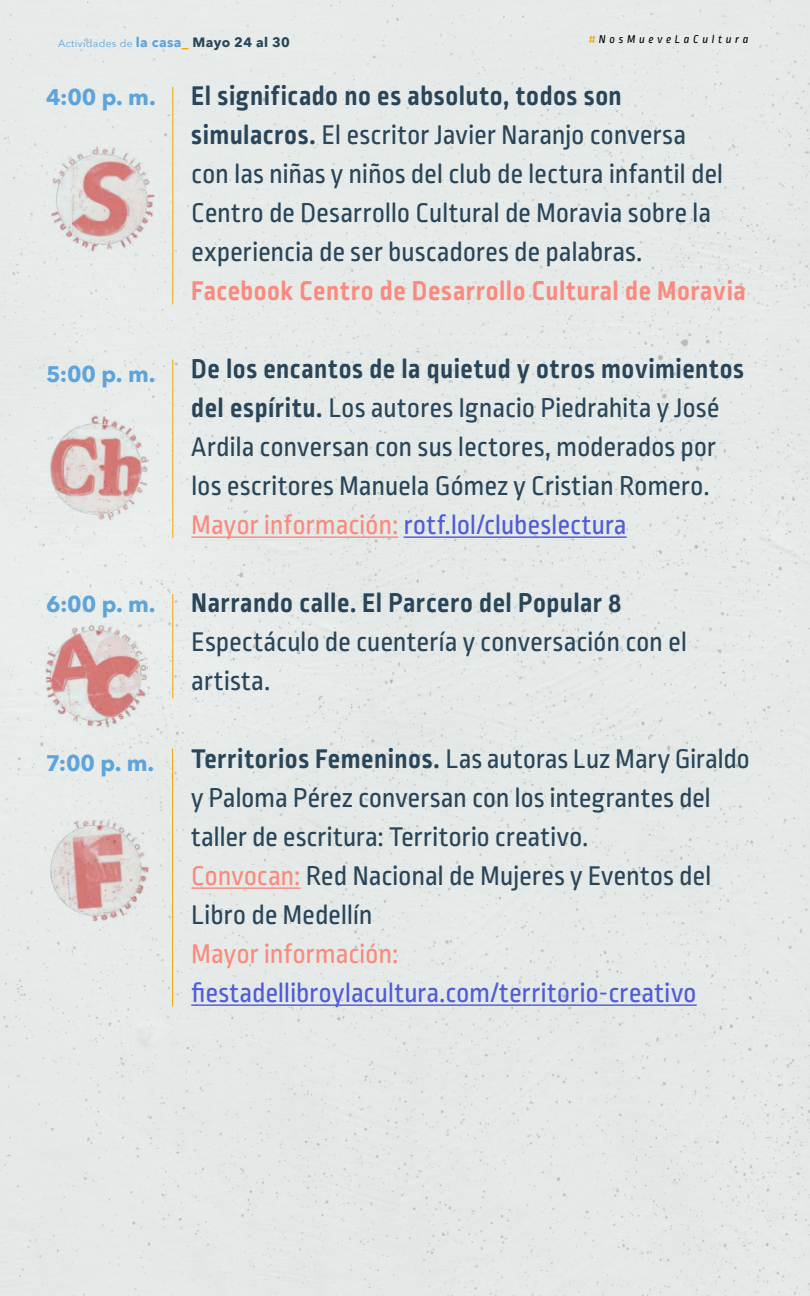
<style>
.page{position:relative;width:810px;height:1296px;background:#e5eae8}
.page>*{position:absolute;margin:0;border:0;box-sizing:border-box;transform-origin:0 0}
.t1{font:28.5px/39px "Ropa Mix Pro";letter-spacing:-.005em;color:#294559}
.t2{font:28.5px "Ropa Mix Pro";color:#4f5cd6}
.t3{font:700 28.5px "Ropa Mix Pro";letter-spacing:.02em;color:#fa8a7d}
.t4{font:700 28.5px "Ropa Mix Pro";letter-spacing:.015em;color:#294559}
.t5{font:28.5px "Ropa Mix Pro";letter-spacing:-.005em;color:#fa8a7d}
.t6{font:700 22.5px "Avenir Next";color:#5ea3d9}
.t7{font:italic 12px "Ropa Mix Pro";letter-spacing:.3em;color:#000}
.t8{font:10.5px "Avenir Next";letter-spacing:.025em;color:#5ea3d9}
.s1{color:#f5a300}
.s2{font-weight:700;font-size:13.5px}
.s3{font-weight:700;font-size:13.5px;color:#f5a300}
.s4{font-weight:700;font-size:13.5px;color:#294559}
.s5{font-weight:700}
.s6{color:#fa8a7d}
.s7{color:#4f5cd6}
</style>
<div class="page">
<hr style="left:191px;top:536px;width:207px;height:2px;background:#fa8a7d">
<hr style="left:404px;top:536px;width:223px;height:2px;background:#4f5cd6">
<hr style="left:191px;top:887px;width:110px;height:2px;background:#fa8a7d">
<hr style="left:191px;top:1004px;width:506px;height:2px;background:#4f5cd6">
<hr style="left:172px;top:359px;width:1px;height:179px;background:#f5a300">
<img style="left:38px;top:410px;width:116px;height:116px">
<hr style="left:172px;top:87px;width:1px;height:218px;background:#f5a300">
<img style="left:45px;top:142px;width:115px;height:115px">
<hr style="left:172px;top:748px;width:1px;height:258px;background:#f5a300">
<img style="left:35px;top:615px;width:122px;height:122px">
<hr style="left:172px;top:594px;width:1px;height:104px;background:#f5a300">
<img style="left:37px;top:810px;width:119px;height:119px">
<p class="t7" style="left:589px;top:32px;width:161px"><span class="s1">#</span>NosMueveLaCultura</p>
<p class="t8" style="left:58px;top:34px;width:233px">Actividades de <span class="s2">la casa</span><span class="s3">_</span> <span class="s4">Mayo 24 al 30</span></p>
<p class="t1" style="left:191px;top:78px;width:534px"><span class="s5">El significado no es absoluto, todos son simulacros.</span> El escritor Javier Naranjo conversa con las niñas y niños del club de lectura infantil del Centro de Desarrollo Cultural de Moravia sobre la experiencia de ser buscadores de palabras.</p>
<p class="t3" style="left:191px;top:275px;width:556px">Facebook Centro de Desarrollo Cultural de Moravia</p>
<p class="t6" style="left:46px;top:78px;width:111px">4:00 p. m.</p>
<p class="t6" style="left:46px;top:355px;width:111px">5:00 p. m.</p>
<p class="t6" style="left:46px;top:585px;width:111px">6:00 p. m.</p>
<p class="t6" style="left:46px;top:744px;width:110px">7:00 p. m.</p>
<p class="t1" style="left:191px;top:351px;width:554px"><span class="s5">De los encantos de la quietud y otros movimientos del espíritu.</span> Los autores Ignacio Piedrahita y José Ardila conversan con sus lectores, moderados por los escritores Manuela Gómez y Cristian Romero.<br><span class="s6">Mayor información:</span> <span class="s7">rotf.lol/clubeslectura</span></p>
<p class="t4" style="left:191px;top:587px;width:431px">Narrando calle. El Parcero del Popular 8</p>
<p class="t1" style="left:191px;top:624px;width:497px">Espectáculo de cuentería y conversación con el artista.</p>
<p class="t1" style="left:191px;top:741px;width:560px"><span class="s5">Territorios Femeninos.</span> Las autoras Luz Mary Giraldo y Paloma Pérez conversan con los integrantes del taller de escritura: Territorio creativo.<br><span class="s6">Convocan:</span> Red Nacional de Mujeres y Eventos del Libro de Medellín</p>
<p class="t5" style="left:191px;top:938px;width:209px">Mayor información:</p>
<p class="t2" style="left:191px;top:977px;width:507px">fiestadellibroylacultura.com/territorio-creativo</p>
</div>
